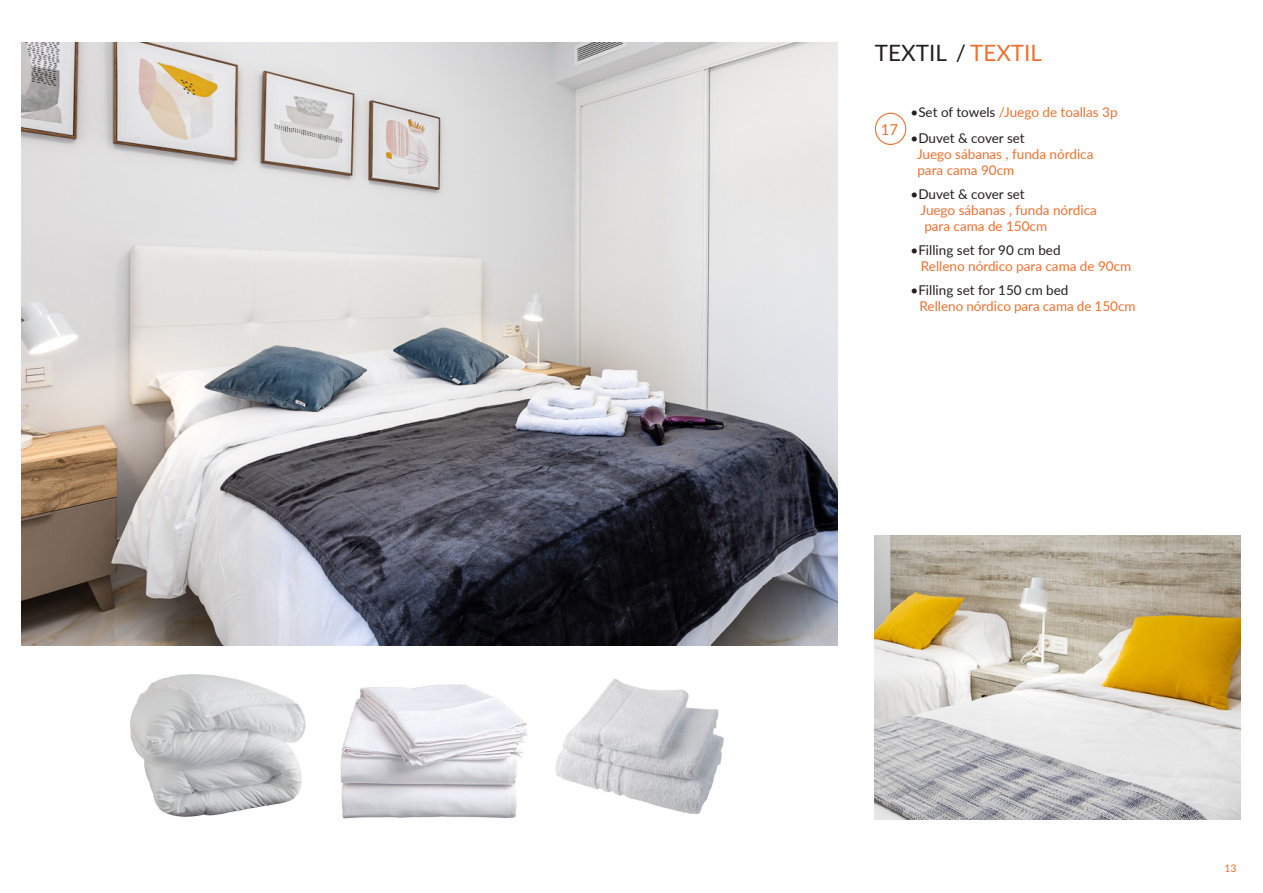
<style>
.page{position:relative;width:1263px;height:893px;background:#fff}
.page>*{position:absolute;margin:0;border:0;box-sizing:border-box;transform-origin:0 0}
.Estilo_de_párrafo_1{font:22.5px "Lato";color:#231f20}
.t1{font:15px "Lato";color:#ef702f}
.t2{font:13.5px "Lato";color:#ef702f}
.t3{font:13.5px "Lato";color:#231f20}
.t4{font:10.5px "Lato";color:#ef702f}
.s1{color:#ef702f}
.s2{color:#231f20}
</style>
<div class="page">
<div style="left:875px;top:113px;width:31px;height:32px;border:1px solid #ef702f;border-radius:50%"></div>
<img style="left:131px;top:675px;width:175px;height:141px">
<img style="left:340px;top:684px;width:187px;height:135px">
<img style="left:555px;top:679px;width:169px;height:136px">
<img style="left:875px;top:536px;width:365px;height:284px">
<img style="left:21px;top:43px;width:817px;height:602px">
<p class="Estilo_de_párrafo_1" style="left:875px;top:36px;width:169px">TEXTIL / <span class="s1">TEXTIL</span></p>
<p class="t1" style="left:881px;top:119px;width:19px">17</p>
<p class="t2" style="left:910px;top:103px;width:209px"><span class="s2">•Set of towels</span> /Juego de toallas 3p</p>
<p class="t3" style="left:910px;top:128px;width:116px">•Duvet &amp; cover set</p>
<p class="t2" style="left:917px;top:144px;width:178px">Juego sábanas , funda nórdica</p>
<p class="t2" style="left:917px;top:161px;width:98px">para cama 90cm</p>
<p class="t3" style="left:910px;top:184px;width:116px">•Duvet &amp; cover set</p>
<p class="t2" style="left:920px;top:201px;width:178px">Juego sábanas , funda nórdica</p>
<p class="t2" style="left:924px;top:217px;width:124px">para cama de 150cm</p>
<p class="t3" style="left:910px;top:240px;width:152px">•Filling set for 90 cm bed</p>
<p class="t2" style="left:921px;top:257px;width:212px">Relleno nórdico para cama de 90cm</p>
<p class="t3" style="left:910px;top:280px;width:159px">•Filling set for 150 cm bed</p>
<p class="t2" style="left:919px;top:296px;width:217px">Relleno nórdico para cama de 150cm</p>
<p class="t4" style="left:1224px;top:860px;width:14px">13</p>
</div>
